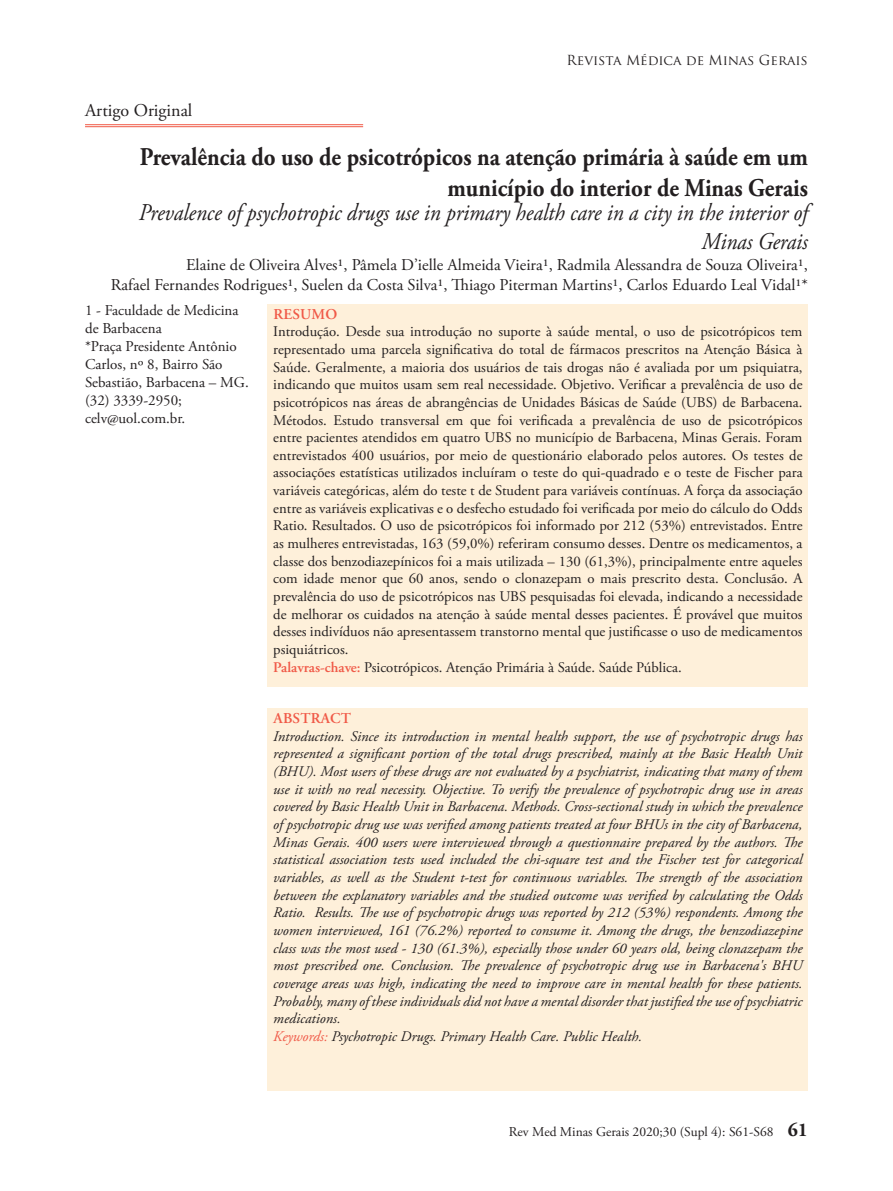
<style>
.page{position:relative;width:893px;height:1191px;background:#fff}
.page>*{position:absolute;margin:0;border:0;box-sizing:border-box;transform-origin:0 0}
.t1{font:700 25.5px/30.6px "Adobe Garamond Pro";color:#231f20;text-align:right;scale:.9 1}
.t2{font:italic 24px/28.8px "Adobe Garamond Pro";color:#231f20;text-align:right;scale:.9 1}
.t3{font:18px "Adobe Garamond Pro";color:#231f20}
.t4{font:16.5px/19.8px "Adobe Garamond Pro";color:#231f20;text-align:right}
.t5{font:15px/18px "Adobe Garamond Pro";color:#231f20}
.t6{font:600 15px "Adobe Garamond Pro";letter-spacing:.015em;color:#f05947}
.t7{font:14.7px/17.7px "Adobe Garamond Pro";color:#231f20}
.t8{font:italic 14.7px/17.7px "Adobe Garamond Pro";color:#231f20}
.t9{font:13.5px "Adobe Garamond Pro";color:#231f20}
.t10{font:13.5px "Trajan Pro";color:#231f20}
.s1{font-weight:600;color:#f05947}
.s2{color:#f05947}
.s3{font-weight:700;font-size:19.5px}
</style>
<div class="page">
<div style="left:268px;top:304px;width:540px;height:383px;background:#fef0da"></div>
<div style="left:268px;top:708px;width:540px;height:383px;background:#fef0da"></div>
<hr style="left:85px;top:124px;width:278px;height:1px;background:#f05947">
<hr style="left:85px;top:126px;width:278px;height:1px;background:#f05947">
<p class="t10" style="left:566px;top:52px;width:243px">Revista Médica de Minas Gerais</p>
<p class="t3" style="left:85px;top:99px;width:109px">Artigo Original</p>
<h1 class="t1" style="left:140px;top:142px;width:744px">Prevalência do uso de psicotrópicos na atenção primária à saúde em um município do interior de Minas Gerais</h1>
<h2 class="t2" style="left:139px;top:199px;width:745px">Prevalence of psychotropic drugs use in primary health care in a city in the interior of<br>Minas Gerais</h2>
<p class="t4" style="left:111px;top:255px;width:698px">Elaine de Oliveira Alves1, Pâmela D’ielle Almeida Vieira1, Radmila Alessandra de Souza Oliveira1,<br>Rafael Fernandes Rodrigues1, Suelen da Costa Silva1, Thiago Piterman Martins1, Carlos Eduardo Leal Vidal1*</p>
<p class="t5" style="left:85px;top:302px;width:165px">1 - Faculdade de Medicina de Barbacena<br>*Praça Presidente Antônio<br>Carlos, nº 8, Bairro São<br>Sebastião, Barbacena – MG. (32) 3339-2950; celv@uol.com.br.</p>
<p class="t6" style="left:273px;top:305px;width:66px">RESUMO</p>
<p class="t7" style="left:273px;top:323px;width:531px">Introdução. Desde sua introdução no suporte à saúde mental, o uso de psicotrópicos tem representado uma parcela significativa do total de fármacos prescritos na Atenção Básica à Saúde. Geralmente, a maioria dos usuários de tais drogas não é avaliada por um psiquiatra, indicando que muitos usam sem real necessidade. Objetivo. Verificar a prevalência de uso de psicotrópicos nas áreas de abrangências de Unidades Básicas de Saúde (UBS) de Barbacena.<br>Métodos. Estudo transversal em que foi verificada a prevalência de uso de psicotrópicos entre pacientes atendidos em quatro UBS no município de Barbacena, Minas Gerais. Foram entrevistados 400 usuários, por meio de questionário elaborado pelos autores. Os testes de associações estatísticas utilizados incluíram o teste do qui-quadrado e o teste de Fischer para variáveis categóricas, além do teste t de Student para variáveis contínuas. A força da associação entre as variáveis explicativas e o desfecho estudado foi verificada por meio do cálculo do Odds Ratio. Resultados. O uso de psicotrópicos foi informado por 212 (53%) entrevistados. Entre as mulheres entrevistadas, 163 (59,0%) referiram consumo desses. Dentre os medicamentos, a classe dos benzodiazepínicos foi a mais utilizada – 130 (61,3%), principalmente entre aqueles com idade menor que 60 anos, sendo o clonazepam o mais prescrito desta. Conclusão. A prevalência do uso de psicotrópicos nas UBS pesquisadas foi elevada, indicando a necessidade de melhorar os cuidados na atenção à saúde mental desses pacientes. É provável que muitos desses indivíduos não apresentassem transtorno mental que justificasse o uso de medicamentos psiquiátricos.<br><span class="s1">Palavras-chave:</span> Psicotrópicos. Atenção Primária à Saúde. Saúde Pública.</p>
<p class="t6" style="left:273px;top:709px;width:79px">ABSTRACT</p>
<p class="t8" style="left:273px;top:727px;width:531px">Introduction. Since its introduction in mental health support, the use of psychotropic drugs has represented a significant portion of the total drugs prescribed, mainly at the Basic Health Unit (BHU). Most users of these drugs are not evaluated by a psychiatrist, indicating that many of them use it with no real necessity. Objective. To verify the prevalence of psychotropic drug use in areas covered by Basic Health Unit in Barbacena. Methods. Cross-sectional study in which the prevalence of psychotropic drug use was verified among patients treated at four BHUs in the city of Barbacena, Minas Gerais. 400 users were interviewed through a questionnaire prepared by the authors. The statistical association tests used included the chi-square test and the Fischer test for categorical variables, as well as the Student t-test for continuous variables. The strength of the association between the explanatory variables and the studied outcome was verified by calculating the Odds Ratio. Results. The use of psychotropic drugs was reported by 212 (53%) respondents. Among the women interviewed, 161 (76.2%) reported to consume it. Among the drugs, the benzodiazepine class was the most used - 130 (61.3%), especially those under 60 years old, being clonazepam the most prescribed one. Conclusion. The prevalence of psychotropic drug use in Barbacena's BHU coverage areas was high, indicating the need to improve care in mental health for these patients.<br>Probably, many of these individuals did not have a mental disorder that justified the use of psychiatric medications.<br><span class="s2">Keywords:</span> Psychotropic Drugs. Primary Health Care. Public Health.</p>
<p class="t9" style="left:509px;top:1123px;width:301px">Rev Med Minas Gerais 2020;30 (Supl 4): S61-S68 <span class="s3">61</span></p>
</div>
